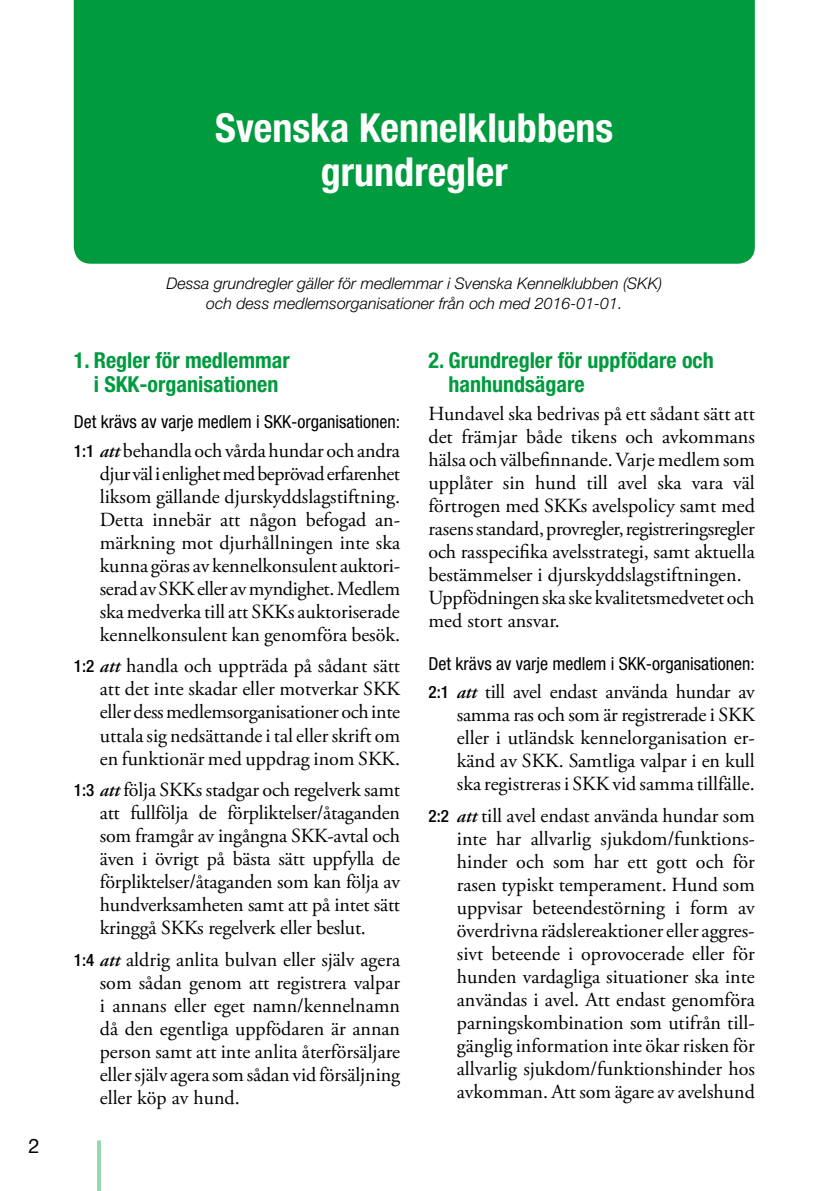
<style>
.page{position:relative;width:840px;height:1191px;background:#fff}
.page>*{position:absolute;margin:0;border:0;box-sizing:border-box;transform-origin:0 0}
.t1{font:700 condensed 40px/44px "Helvetica Neue LT Std";color:#fff;text-align:center}
.t2{font:700 condensed 22px/24px "Helvetica Neue LT Std";color:#009b3e;text-align:center}
.t3{font:20px/23px "Adobe Garamond Pro";color:#000;text-align:justify}
.t4{font:20px "Helvetica Neue LT Std";color:#000}
.t5{font:condensed 18px "Helvetica Neue LT Std";color:#000}
.t6{font:italic 300 16px/20px "Helvetica Neue LT Std";color:#000;text-align:center}
.s1{font-family:"Helvetica Neue LT Std";font-weight:500;font-stretch:condensed;font-size:17px}
.s2{font-weight:600;font-style:italic;font-size:19px}
</style>
<div class="page">
<hr style="left:97px;top:1140px;width:4px;height:51px;background:#99d7b2">
<div style="left:74px;top:0;width:680px;height:264px;background:#009b3e"></div>
<p class="t4" style="left:28px;top:1134px;width:13px">2</p>
<h1 class="t1" style="left:215px;top:105px;width:399px">Svenska Kennelklubbens grundregler</h1>
<p class="t6" style="left:166px;top:273px;width:497px">Dessa grundregler gäller för medlemmar i Svenska Kennelklubben (SKK) och dess medlemsorganisationer från och med 2016-01-01.</p>
<p class="t2" style="left:74px;top:348px;width:217px">1. Regler för medlemmar i SKK-organisationen</p>
<p class="t5" style="left:74px;top:411px;width:327px">Det krävs av varje medlem i SKK-organisationen:</p>
<p class="t3" style="left:100px;top:440px;width:302px;text-indent:-26px"><span class="s1">1:1</span> <span class="s2">att</span> behandla och vårda hundar och andra djur väl i enlighet med beprövad erfarenhet liksom gällande djurskyddslagstiftning.<br>Detta innebär att någon befogad an&shy;märkning mot djurhållningen inte ska kunna göras av kennelkonsulent auktori&shy;serad av SKK eller av myndighet. Medlem ska medverka till att SKKs auktoriserade kennelkonsulent kan genomföra besök.</p>
<p class="t3" style="left:100px;top:655px;width:302px;text-indent:-26px"><span class="s1">1:2</span> <span class="s2">att</span> handla och uppträda på sådant sätt att det inte skadar eller motverkar SKK eller dess medlemsorganisationer och inte uttala sig nedsättande i tal eller skrift om en funktionär med uppdrag inom SKK.</p>
<p class="t3" style="left:100px;top:779px;width:301px;text-indent:-26px"><span class="s1">1:3</span> <span class="s2">att</span> följa SKKs stadgar och regelverk samt att fullfölja de förpliktelser/åtaganden som framgår av ingångna SKK-avtal och även i övrigt på bästa sätt uppfylla de förpliktelser/åtaganden som kan följa av hundverksamheten samt att på intet sätt kringgå SKKs regelverk eller beslut.</p>
<p class="t3" style="left:100px;top:948px;width:302px;text-indent:-26px"><span class="s1">1:4</span> <span class="s2">att</span> aldrig anlita bulvan eller själv agera som sådan genom att registrera valpar i annans eller eget namn/kennelnamn då den egentliga uppfödaren är annan person samt att inte anlita återförsäljare eller själv agera som sådan vid försäljning eller köp av hund.</p>
<p class="t2" style="left:448px;top:348px;width:267px;text-align:left;text-indent:-20px">2. Grundregler för uppfödare och hanhundsägare</p>
<p class="t3" style="left:428px;top:403px;width:328px;text-align:left">Hundavel ska bedrivas på ett sådant sätt att det främjar både tikens och avkommans hälsa och välbefinnande. Varje medlem som upplåter sin hund till avel ska vara väl förtrogen med SKKs avelspolicy samt med rasens standard, provregler, registreringsregler och rasspecifika avelsstrategi, samt aktuella bestämmelser i djurskyddslagstiftningen.<br>Uppfödningen ska ske kvalitetsmedvetet och med stort ansvar.</p>
<p class="t5" style="left:428px;top:653px;width:327px">Det krävs av varje medlem i SKK-organisationen:</p>
<p class="t3" style="left:456px;top:681px;width:299px;text-indent:-28px"><span class="s1">2:1</span> <span class="s2">att</span> till avel endast använda hundar av samma ras och som är registrerade i SKK eller i utländsk kennelorganisation er&shy;känd av SKK. Samtliga valpar i en kull ska registreras i SKK vid samma tillfälle.</p>
<p class="t3" style="left:456px;top:804px;width:299px;text-indent:-28px"><span class="s1">2:2</span> <span class="s2">att</span> till avel endast använda hundar som inte har allvarlig sjukdom/funktions&shy;hinder och som har ett gott och för rasen typiskt temperament. Hund som uppvisar beteendestörning i form av överdrivna rädslereaktioner eller aggres&shy;sivt beteende i oprovocerade eller för hunden vardagliga situationer ska inte användas i avel. Att endast genomföra parningskombination som utifrån till&shy;gänglig information inte ökar risken för allvarlig sjukdom/funktionshinder hos avkomman. Att som ägare av avelshund</p>
</div>
